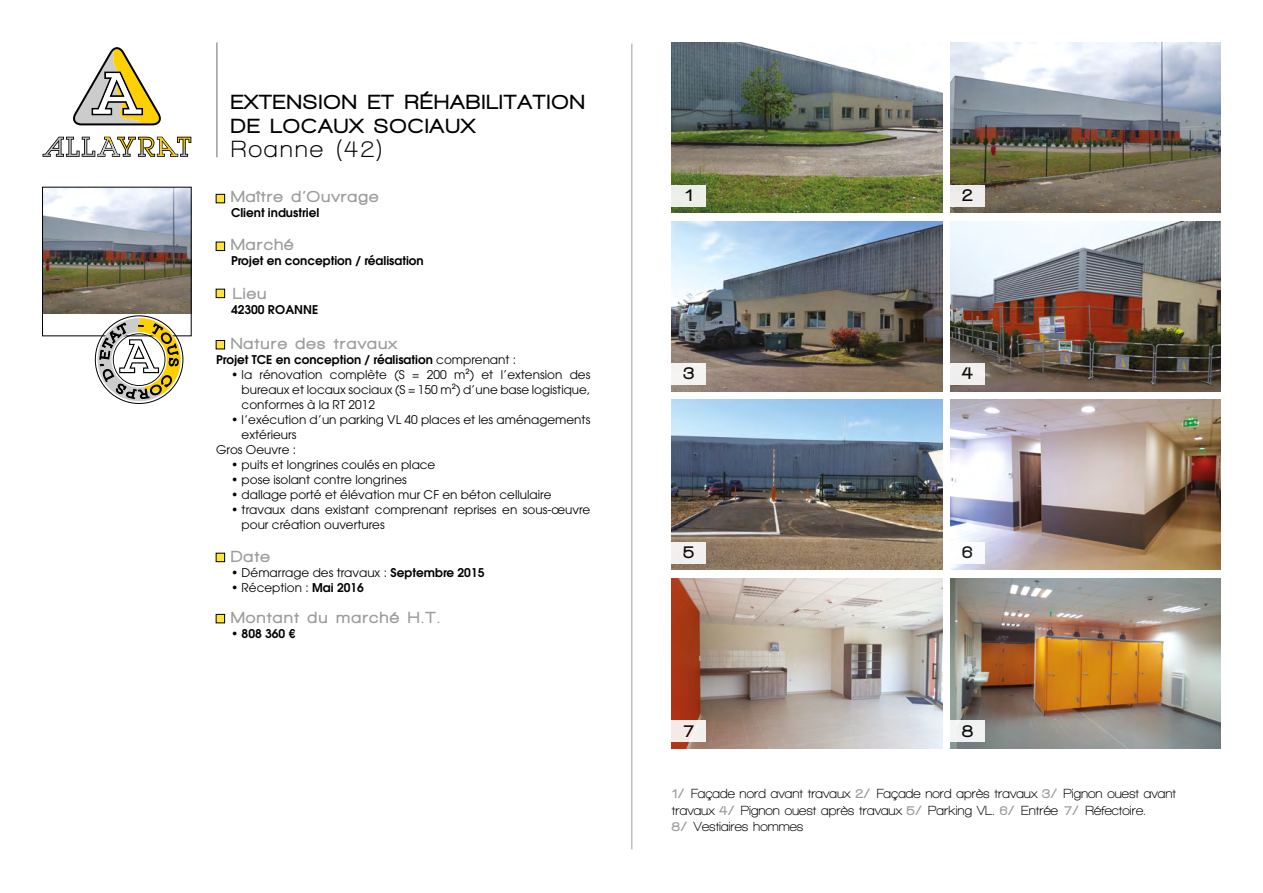
<style>
.page{position:relative;width:1263px;height:893px;background:#fff}
.page>*{position:absolute;margin:0;border:0;box-sizing:border-box;transform-origin:0 0}
.t1{font:700 24px "Walkway";letter-spacing:.1em;color:#000}
.t2{font:900 21px/24px "Walkway";letter-spacing:.1em;color:#000}
.t3{font:900 18px "Walkway";color:#000}
.t4{font:900 16.5px "Walkway";letter-spacing:.1em;color:#9d9d9c}
.t5{font:700 13.5px/16.5px "Walkway";color:#000}
.t6{font:12px/15px "ITC Avant Garde Pro";color:#000;text-align:justify}
.t7{font:600 12px "ITC Avant Garde Pro";color:#000}
.s1{font-weight:400}
.s2{font-weight:600}
.s3{font-weight:900;color:#9d9d9c}
</style>
<div class="page">
<div style="left:216px;top:194px;width:9px;height:9px;background:#ffe638"></div>
<div style="left:216px;top:194px;width:9px;height:9px;border:1px solid #000"></div>
<div style="left:216px;top:242px;width:9px;height:9px;background:#ffe638"></div>
<div style="left:216px;top:242px;width:9px;height:9px;border:1px solid #000"></div>
<div style="left:216px;top:289px;width:9px;height:9px;background:#ffe638"></div>
<div style="left:216px;top:289px;width:9px;height:9px;border:1px solid #000"></div>
<div style="left:216px;top:340px;width:9px;height:9px;background:#ffe638"></div>
<div style="left:216px;top:340px;width:9px;height:9px;border:1px solid #000"></div>
<hr style="left:631px;top:44px;width:1px;height:805px;background:#9d9d9c">
<div style="left:216px;top:553px;width:9px;height:9px;background:#ffe638"></div>
<div style="left:216px;top:553px;width:9px;height:9px;border:1px solid #000"></div>
<div style="left:216px;top:614px;width:9px;height:9px;background:#ffe638"></div>
<div style="left:216px;top:614px;width:9px;height:9px;border:1px solid #000"></div>
<img style="left:672px;top:221px;width:271px;height:170px">
<img style="left:672px;top:43px;width:271px;height:170px">
<img style="left:672px;top:578px;width:271px;height:170px">
<img style="left:950px;top:221px;width:270px;height:170px">
<img style="left:950px;top:43px;width:270px;height:170px">
<img style="left:672px;top:400px;width:271px;height:170px">
<img style="left:950px;top:400px;width:270px;height:170px">
<img style="left:950px;top:578px;width:270px;height:170px">
<div style="left:672px;top:364px;width:34px;height:21px;background:#f5f3f2"></div>
<div style="left:672px;top:185px;width:34px;height:21px;background:#edefe9"></div>
<div style="left:672px;top:542px;width:34px;height:21px;background:#f3f1ee"></div>
<div style="left:672px;top:721px;width:34px;height:21px;background:#f6eae7"></div>
<div style="left:950px;top:364px;width:34px;height:21px;background:#f0efef"></div>
<div style="left:950px;top:185px;width:34px;height:21px;background:#f0eeec"></div>
<div style="left:950px;top:542px;width:34px;height:21px;background:#fff"></div>
<div style="left:950px;top:721px;width:34px;height:21px;background:#f0f1f1"></div>
<hr style="left:216px;top:43px;width:2px;height:114px;background:#9d9d9c">
<svg style="left:73px;top:47px;width:88px;height:78px"></svg>
<svg style="left:43px;top:137px;width:148px;height:20px"></svg>
<img style="left:44px;top:189px;width:145px;height:125px">
<div style="left:42px;top:187px;width:149px;height:149px;border:1px solid #000"></div>
<svg style="left:98px;top:318px;width:83px;height:83px"></svg>
<h2 class="t2" style="left:231px;top:90px;width:355px">EXTENSION ET RÉHABILITATION<br>DE LOCAUX SOCIAUX</h2>
<h1 class="t1" style="left:231px;top:136px;width:153px">Roanne (42)</h1>
<h3 class="t4" style="left:231px;top:187px;width:149px">Maître d’Ouvrage</h3>
<p class="t7" style="left:231px;top:204px;width:90px">Client industriel</p>
<h3 class="t4" style="left:231px;top:236px;width:64px">Marché</h3>
<p class="t7" style="left:231px;top:253px;width:194px">Projet en conception / réalisation</p>
<h3 class="t4" style="left:233px;top:285px;width:34px">Lieu</h3>
<p class="t7" style="left:231px;top:302px;width:89px">42300 ROANNE</p>
<h3 class="t4" style="left:231px;top:334px;width:167px">Nature des travaux</h3>
<p class="t7" style="left:216px;top:352px;width:302px">Projet TCE en conception / réalisation <span class="s1">comprenant :</span></p>
<p class="t6" style="left:242px;top:367px;width:350px;text-indent:-11px">• la rénovation complète (S = 200 m²) et l’extension des bureaux et locaux sociaux (S = 150 m²) d’une base logistique, conformes à la RT 2012</p>
<p class="t6" style="left:231px;top:412px;width:361px">• l’exécution d’un parking VL 40 places et les aménagements</p>
<p class="t6" style="left:242px;top:427px;width:56px">extérieurs</p>
<p class="t6" style="left:216px;top:442px;width:81px">Gros Oeuvre :</p>
<p class="t6" style="left:231px;top:457px;width:206px">• puits et longrines coulés en place</p>
<p class="t6" style="left:231px;top:472px;width:177px">• pose isolant contre longrines</p>
<p class="t6" style="left:231px;top:487px;width:322px">• dallage porté et élévation mur CF en béton cellulaire</p>
<p class="t6" style="left:242px;top:502px;width:350px;text-indent:-11px">• travaux dans existant comprenant reprises en sous-œuvre pour création ouvertures</p>
<h3 class="t4" style="left:231px;top:547px;width:40px">Date</h3>
<p class="t6" style="left:231px;top:564px;width:255px">• Démarrage des travaux : <span class="s2">Septembre 2015</span></p>
<p class="t6" style="left:231px;top:579px;width:134px">• Réception : <span class="s2">Mai 2016</span></p>
<h3 class="t4" style="left:231px;top:609px;width:211px">Montant du marché H.T.</h3>
<p class="t7" style="left:231px;top:626px;width:66px"><span class="s1">•</span> 808 360 €</p>
<h3 class="t3" style="left:685px;top:185px;width:9px">1</h3>
<h3 class="t3" style="left:962px;top:185px;width:12px">2</h3>
<h3 class="t3" style="left:684px;top:364px;width:12px">3</h3>
<h3 class="t3" style="left:962px;top:364px;width:12px">4</h3>
<h3 class="t3" style="left:684px;top:542px;width:12px">5</h3>
<h3 class="t3" style="left:962px;top:542px;width:12px">6</h3>
<h3 class="t3" style="left:684px;top:721px;width:12px">7</h3>
<h3 class="t3" style="left:962px;top:721px;width:12px">8</h3>
<p class="t5" style="left:672px;top:785px;width:506px"><span class="s3">1/</span> Façade nord avant travaux <span class="s3">2/</span> Façade nord après travaux <span class="s3">3/</span> Pignon ouest avant travaux <span class="s3">4/</span> Pignon ouest après travaux <span class="s3">5/</span> Parking VL. <span class="s3">6/</span> Entrée <span class="s3">7/</span> Réfectoire.<br><span class="s3">8/</span> Vestiaires hommes</p>
</div>
